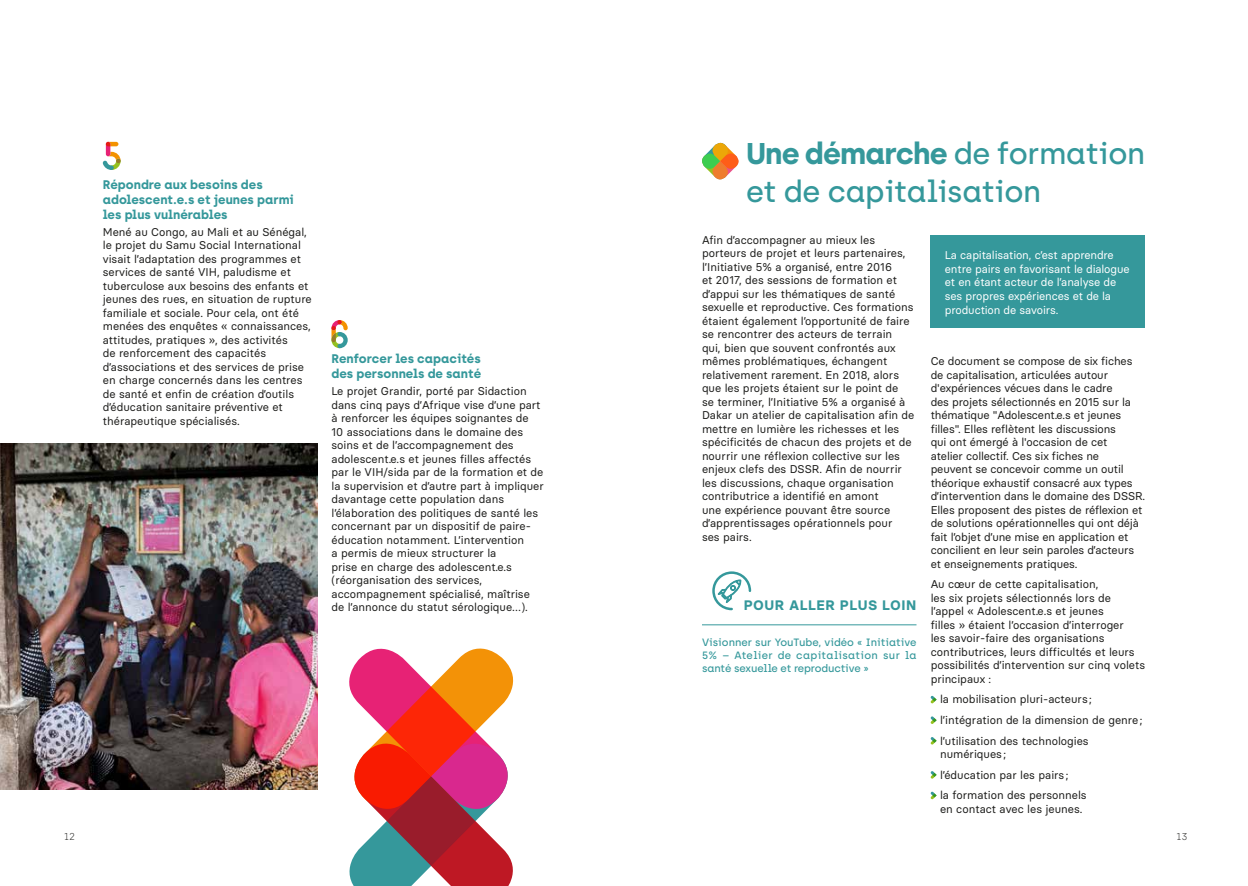
<style>
.page{position:relative;width:1248px;height:886px;background:#fff}
.page>*{position:absolute;margin:0;border:0;box-sizing:border-box;transform-origin:0 0}
.t1{font:500 30px/37.5px "Archia";letter-spacing:-.015em;color:#35989b}
.t2{font:700 13.75px "Basier Circle";letter-spacing:.05em;color:#35989b}
.t3{font:700 12.5px/15px "Archia";color:#35989b}
.t4{font:11.25px/13.5px "Basier Circle";color:#1d1d1b}
.t5{font:11.25px/13.8px "Basier Circle";letter-spacing:-.01em;color:#fff}
.t6{font:500 10.62px/12.8px "Archia";letter-spacing:-.01em;color:#35989b;text-align:justify}
.t7{font:100 10px "Archia";color:#1d1d1b}
.s1{font-weight:700}
</style>
<div class="page">
<svg style="left:102px;top:152px;width:19px;height:18px"></svg>
<hr style="left:106px;top:142px;width:4px;height:14px;background:#e72275;border-radius:2px">
<svg style="left:106px;top:142px;width:12px;height:4px"></svg>
<svg style="left:331px;top:320px;width:17px;height:28px"></svg>
<svg style="left:702px;top:142px;width:37px;height:38px"></svg>
<hr style="left:702px;top:624px;width:214px;height:1px;background:#35989b">
<svg style="left:930px;top:695px;width:6px;height:9px"></svg>
<svg style="left:930px;top:716px;width:6px;height:8px"></svg>
<svg style="left:930px;top:737px;width:6px;height:8px"></svg>
<svg style="left:930px;top:771px;width:6px;height:8px"></svg>
<svg style="left:930px;top:791px;width:6px;height:9px"></svg>
<svg style="left:712px;top:571px;width:40px;height:40px"></svg>
<div style="left:930px;top:236px;width:214px;height:92px;background:#35989b"></div>
<img style="left:0;top:443px;width:318px;height:346px">
<svg style="left:349px;top:648px;width:165px;height:238px"></svg>
<p class="t3" style="left:103px;top:176px;width:192px">Répondre aux besoins des adolescent.e.s et jeunes parmi les plus vulnérables</p>
<p class="t4" style="left:103px;top:225px;width:210px">Mené au Congo, au Mali et au Sénégal, le projet du Samu Social International visait l’adaptation des programmes et services de santé VIH, paludisme et tuberculose aux besoins des enfants et jeunes des rues, en situation de rupture familiale et sociale. Pour cela, ont été menées des enquêtes « connaissances, attitudes, pratiques », des activités<br>de renforcement des capacités d’associations et des services de prise en charge concernés dans les centres de santé et enfin de création d’outils d’éducation sanitaire préventive et thérapeutique spécialisés.</p>
<p class="t3" style="left:331px;top:351px;width:151px">Renforcer les capacités des personnels de santé</p>
<p class="t4" style="left:331px;top:384px;width:214px">Le projet Grandir, porté par Sidaction dans cinq pays d’Afrique vise d’une part à renforcer les équipes soignantes de<br>10 associations dans le domaine des soins et de l’accompagnement des adolescent.e.s et jeunes filles affectés par le VIH/sida par de la formation et de la supervision et d’autre part à impliquer davantage cette population dans l’élaboration des politiques de santé les concernant par un dispositif de paire&shy;éducation notamment. L’intervention<br>a permis de mieux structurer la<br>prise en charge des adolescent.e.s (réorganisation des services, accompagnement spécialisé, maîtrise de l’annonce du statut sérologique…).</p>
<h1 class="t1" style="left:746px;top:135px;width:400px"><span class="s1">Une démarche</span> de formation et de capitalisation</h1>
<p class="t4" style="left:702px;top:233px;width:214px">Afin d’accompagner au mieux les porteurs de projet et leurs partenaires, l’Initiative 5% a organisé, entre 2016<br>et 2017, des sessions de formation et d’appui sur les thématiques de santé sexuelle et reproductive. Ces formations étaient également l’opportunité de faire se rencontrer des acteurs de terrain<br>qui, bien que souvent confrontés aux mêmes problématiques, échangent relativement rarement. En 2018, alors que les projets étaient sur le point de<br>se terminer, l’Initiative 5% a organisé à Dakar un atelier de capitalisation afin de mettre en lumière les richesses et les spécificités de chacun des projets et de nourrir une réflexion collective sur les enjeux clefs des DSSR. Afin de nourrir les discussions, chaque organisation contributrice a identifié en amont<br>une expérience pouvant être source d’apprentissages opérationnels pour<br>ses pairs.</p>
<p class="t5" style="left:944px;top:248px;width:186px">La capitalisation, c’est apprendre entre pairs en favorisant le dialogue et en étant acteur de l’analyse de ses propres expériences et de la production de savoirs.</p>
<p class="t4" style="left:930px;top:354px;width:216px">Ce document se compose de six fiches de capitalisation, articulées autour d'expériences vécues dans le cadre<br>des projets sélectionnés en 2015 sur la thématique "Adolescent.e.s et jeunes filles". Elles reflètent les discussions<br>qui ont émergé à l'occasion de cet<br>atelier collectif. Ces six fiches ne<br>peuvent se concevoir comme un outil théorique exhaustif consacré aux types d’intervention dans le domaine des DSSR.<br>Elles proposent des pistes de réflexion et de solutions opérationnelles qui ont déjà fait l’objet d’une mise en application et concilient en leur sein paroles d’acteurs et enseignements pratiques.</p>
<p class="t4" style="left:930px;top:577px;width:216px">Au cœur de cette capitalisation,<br>les six projets sélectionnés lors de l’appel « Adolescent.e.s et jeunes<br>filles » étaient l’occasion d’interroger<br>les savoir-faire des organisations contributrices, leurs difficultés et leurs possibilités d’intervention sur cinq volets principaux :</p>
<p class="t4" style="left:939px;top:689px;width:204px;line-height:20.6px">la mobilisation pluri-acteurs; l’intégration de la dimension de genre; l’utilisation des technologies</p>
<p class="t4" style="left:939px;top:743px;width:148px;line-height:20.6px">numériques;<br>l’éducation par les pairs;<br>la formation des personnels</p>
<p class="t4" style="left:939px;top:802px;width:144px">en contact avec les jeunes.</p>
<p class="t2" style="left:744px;top:597px;width:174px">POUR ALLER PLUS LOIN</p>
<p class="t6" style="left:702px;top:636px;width:216px">Visionner sur YouTube, vidéo « Initiative 5% – Atelier de capitalisation sur la santé sexuelle et reproductive »</p>
<p class="t7" style="left:64px;top:831px;width:13px">12</p>
<p class="t7" style="left:1175px;top:831px;width:13px">13</p>
</div>
